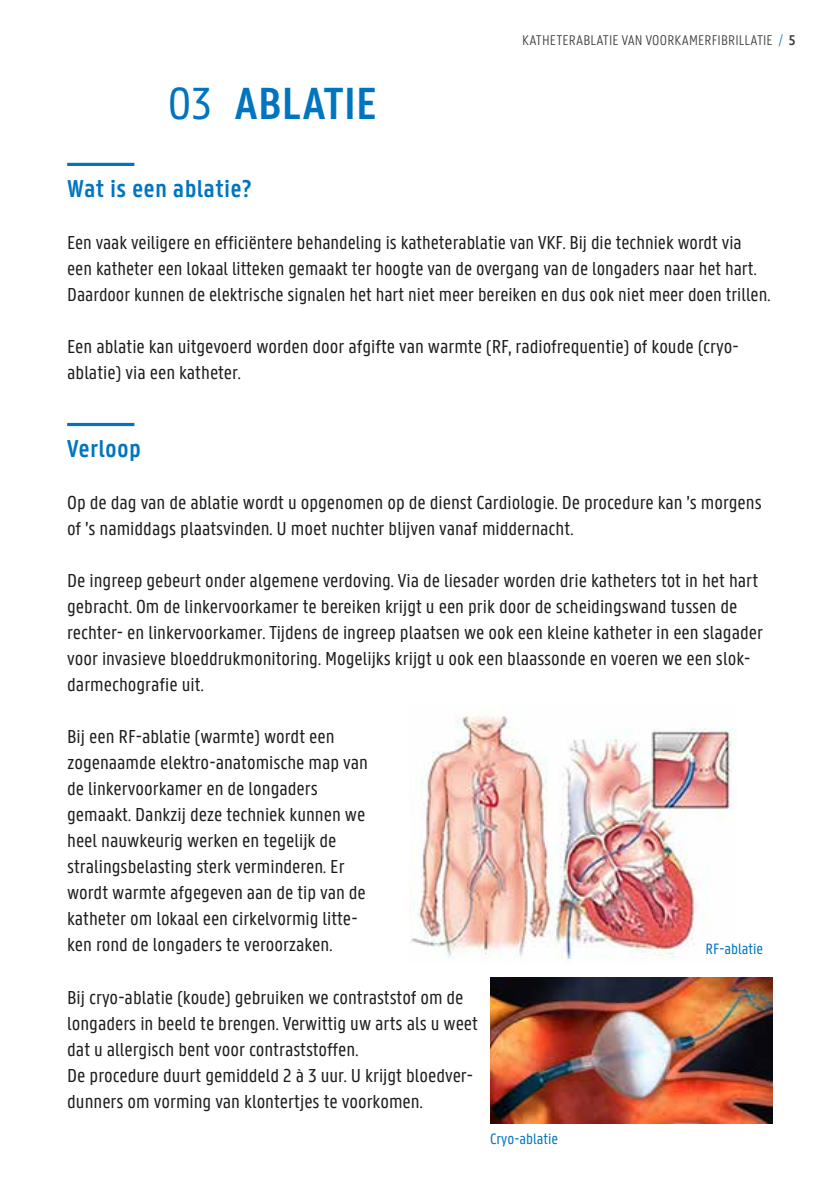
<style>
.page{position:relative;width:840px;height:1191px;background:#fff}
.page>*{position:absolute;margin:0;border:0;box-sizing:border-box;transform-origin:0 0}
.t1{font:600 48px "U Gent Panno Text";color:#0075bf}
.t2{font:600 26px "U Gent Panno Text";letter-spacing:.01em;color:#0075bf}
.t3{font:20px/26px "U Gent Panno Text";color:#1d1d1b}
.t4{font:16px "U Gent Panno Text";color:#0075bf}
.t5{font:300 15px "U Gent Panno Text";letter-spacing:.015em;color:#3c3c3b}
.s1{font-weight:400}
.s2{color:#0080c6}
.s3{font-weight:600}
</style>
<div class="page">
<hr style="left:67px;top:163px;width:67px;height:3px;background:#0075bf">
<hr style="left:67px;top:423px;width:67px;height:3px;background:#0075bf">
<img style="left:409px;top:716px;width:324px;height:243px">
<img style="left:490px;top:977px;width:282px;height:146px">
<h1 class="t1" style="left:168px;top:74px;width:211px"><span class="s1">03</span> ABLATIE</h1>
<p class="t5" style="left:522px;top:31px;width:275px">KATHETERABLATIE VAN VOORKAMERFIBRILLATIE <span class="s2">/</span> <span class="s3">5</span></p>
<h2 class="t2" style="left:67px;top:173px;width:186px">Wat is een ablatie?</h2>
<p class="t3" style="left:67px;top:229px;width:704px">Een vaak veiligere en efficiëntere behandeling is katheterablatie van VKF. Bij die techniek wordt via een katheter een lokaal litteken gemaakt ter hoogte van de overgang van de longaders naar het hart.<br>Daardoor kunnen de elektrische signalen het hart niet meer bereiken en dus ook niet meer doen trillen.</p>
<p class="t3" style="left:67px;top:333px;width:672px">Een ablatie kan uitgevoerd worden door afgifte van warmte (RF, radiofrequentie) of koude (cryo&shy;ablatie) via een katheter.</p>
<h2 class="t2" style="left:67px;top:433px;width:75px">Verloop</h2>
<p class="t3" style="left:67px;top:489px;width:695px">Op de dag van de ablatie wordt u opgenomen op de dienst Cardiologie. De procedure kan ’s morgens of ’s namiddags plaatsvinden. U moet nuchter blijven vanaf middernacht.</p>
<p class="t3" style="left:67px;top:567px;width:696px">De ingreep gebeurt onder algemene verdoving. Via de liesader worden drie katheters tot in het hart gebracht. Om de linkervoorkamer te bereiken krijgt u een prik door de scheidingswand tussen de rechter- en linkervoorkamer. Tijdens de ingreep plaatsen we ook een kleine katheter in een slagader voor invasieve bloeddrukmonitoring. Mogelijks krijgt u ook een blaassonde en voeren we een slok&shy;darmechografie uit.</p>
<p class="t3" style="left:67px;top:723px;width:302px">Bij een RF-ablatie (warmte) wordt een zogenaamde elektro-anatomische map van de linkervoorkamer en de longaders gemaakt. Dankzij deze techniek kunnen we heel nauwkeurig werken en tegelijk de stralingsbelasting sterk verminderen. Er wordt warmte afgegeven aan de tip van de katheter om lokaal een cirkelvormig litte&shy;ken rond de longaders te veroorzaken.</p>
<p class="t3" style="left:67px;top:983px;width:412px">Bij cryo-ablatie (koude) gebruiken we contraststof om de longaders in beeld te brengen. Verwittig uw arts als u weet dat u allergisch bent voor contraststoffen.<br>De procedure duurt gemiddeld 2 à 3 uur. U krijgt bloedver&shy;dunners om vorming van klontertjes te voorkomen.</p>
<p class="t4" style="left:705px;top:939px;width:59px">RF-ablatie</p>
<p class="t4" style="left:490px;top:1129px;width:70px">Cryo-ablatie</p>
</div>
